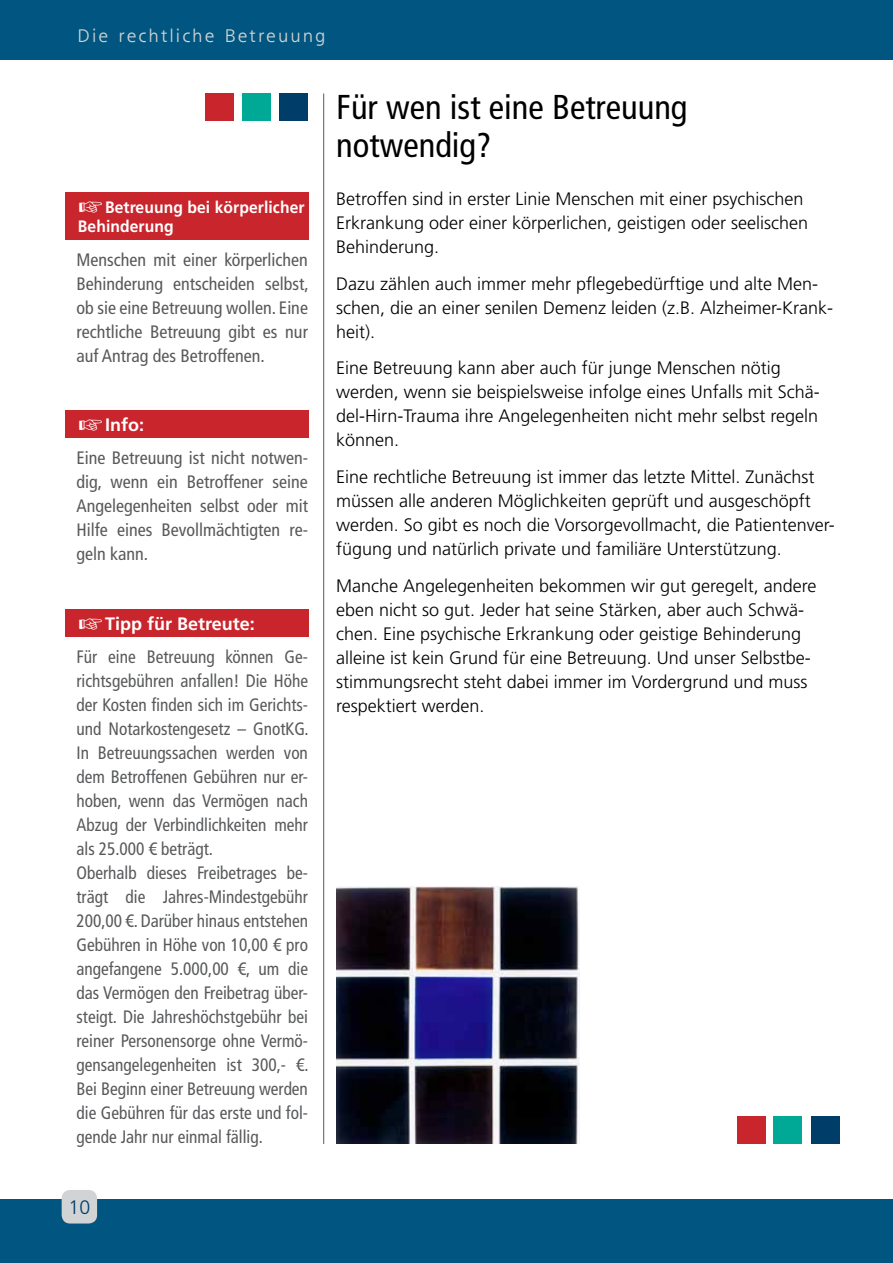
<style>
.page{position:relative;width:893px;height:1263px;background:#fff}
.page>*{position:absolute;margin:0;border:0;box-sizing:border-box;transform-origin:0 0}
.t1{font:condensed 34.5px/37.5px "Frutiger LT Std";color:#000}
.t2{font:300 19.5px "Frutiger LT Std";color:#003d68}
.t3{font:300 18px/24px "Frutiger LT Std";color:#000}
.t4{font:condensed 18px/24px "Frutiger LT Std";color:#58595b;scale:.96 1}
.t5{font:condensed 18px/24px "Frutiger LT Std";color:#58595b;text-align:justify}
.t6{font:700 18px "Frutiger LT Std";color:#fff}
.t7{font:300 18px "Freeborn SB";letter-spacing:.15em;color:#d1d3d4}
.t8{font:700 16.5px/19.8px "Frutiger LT Std";letter-spacing:.005em;color:#fff;scale:.95 1}
.s1{font-family:"Dingb Nr 1";font-weight:400;font-size:22.5px}
</style>
<div class="page">
<div style="left:0;top:1199px;width:893px;height:64px;background:#005680"></div>
<div style="left:62px;top:1190px;width:35px;height:33px;background:#d1d3d4;border-radius:9px"></div>
<div style="left:0;top:0;width:893px;height:60px;background:#005680"></div>
<hr style="left:323px;top:94px;width:1px;height:1050px;background:#58595b">
<div style="left:65px;top:192px;width:244px;height:48px;background:#c9252c"></div>
<img style="left:336px;top:886px;width:244px;height:258px">
<div style="left:205px;top:94px;width:29px;height:27px;background:#c9252c"></div>
<div style="left:242px;top:94px;width:29px;height:27px;background:#00a995"></div>
<div style="left:279px;top:94px;width:29px;height:27px;background:#003d68"></div>
<div style="left:737px;top:1117px;width:28px;height:27px;background:#c9252c"></div>
<div style="left:774px;top:1117px;width:28px;height:27px;background:#00a995"></div>
<div style="left:811px;top:1117px;width:28px;height:27px;background:#003d68"></div>
<div style="left:65px;top:410px;width:244px;height:27px;background:#c9252c"></div>
<div style="left:65px;top:609px;width:244px;height:27px;background:#c9252c"></div>
<p class="t7" style="left:78px;top:25px;width:249px">Die rechtliche Betreuung</p>
<p class="t8" style="left:78px;top:197px;width:240px"><span class="s1">H</span>Betreuung bei körperlicher<br>Behinderung</p>
<p class="t5" style="left:77px;top:248px;width:234px">Menschen mit einer körperlichen Behinderung entscheiden selbst, ob sie eine Betreuung wollen. Eine rechtliche Betreuung gibt es nur auf Antrag des Betroffenen.</p>
<p class="t6" style="left:78px;top:414px;width:68px"><span class="s1">H</span>Info:</p>
<p class="t5" style="left:77px;top:446px;width:233px">Eine Betreuung ist nicht notwen&shy;dig, wenn ein Betroffener seine Angelegenheiten selbst oder mit Hilfe eines Bevollmächtigten re&shy;geln kann.</p>
<p class="t6" style="left:78px;top:613px;width:68px"><span class="s1">H</span>Info:</p>
<p class="t6" style="left:105px;top:613px;width:151px">Tipp für Betreute:</p>
<p class="t4" style="left:77px;top:645px;width:243px">Für eine Betreuung können Ge&shy;richtsgebühren anfallen! Die Höhe der Kosten finden sich im Gerichts&shy;und Notarkostengesetz – GnotKG.<br>In Betreuungssachen werden von dem Betroffenen Gebühren nur er&shy;hoben, wenn das Vermögen nach<br>Abzug der Verbindlichkeiten mehr als 25.000 € beträgt.<br>Oberhalb dieses Freibetrages be&shy;trägt die Jahres-Mindestgebühr<br>200,00 €. Darüber hinaus entstehen<br>Gebühren in Höhe von 10,00 € pro angefangene 5.000,00 €, um die das Vermögen den Freibetrag über&shy;steigt. Die Jahreshöchstgebühr bei reiner Personensorge ohne Vermö&shy;gensangelegenheiten ist 300,- €.<br>Bei Beginn einer Betreuung werden die Gebühren für das erste und fol&shy;gende Jahr nur einmal fällig.</p>
<h1 class="t1" style="left:336px;top:89px;width:353px">Für wen ist eine Betreuung notwendig?</h1>
<p class="t3" style="left:336px;top:187px;width:474px">Betroffen sind in erster Linie Menschen mit einer psychischen<br>Erkrankung oder einer körperlichen, geistigen oder seelischen<br>Behinderung.</p>
<p class="t3" style="left:336px;top:272px;width:499px">Dazu zählen auch immer mehr pflegebedürftige und alte Men&shy;schen, die an einer senilen Demenz leiden (z.B. Alzheimer-Krank&shy;heit).</p>
<p class="t3" style="left:336px;top:356px;width:485px">Eine Betreuung kann aber auch für junge Menschen nötig werden, wenn sie beispielsweise infolge eines Unfalls mit Schä&shy;del-Hirn-Trauma ihre Angelegenheiten nicht mehr selbst regeln können.</p>
<p class="t3" style="left:336px;top:465px;width:500px">Eine rechtliche Betreuung ist immer das letzte Mittel. Zunächst müssen alle anderen Möglichkeiten geprüft und ausgeschöpft werden. So gibt es noch die Vorsorgevollmacht, die Patientenver&shy;fügung und natürlich private und familiäre Unterstützung.</p>
<p class="t3" style="left:336px;top:574px;width:482px">Manche Angelegenheiten bekommen wir gut geregelt, andere eben nicht so gut. Jeder hat seine Stärken, aber auch Schwä&shy;chen. Eine psychische Erkrankung oder geistige Behinderung alleine ist kein Grund für eine Betreuung. Und unser Selbstbe&shy;stimmungsrecht steht dabei immer im Vordergrund und muss respektiert werden.</p>
<p class="t2" style="left:69px;top:1196px;width:23px">10</p>
</div>
